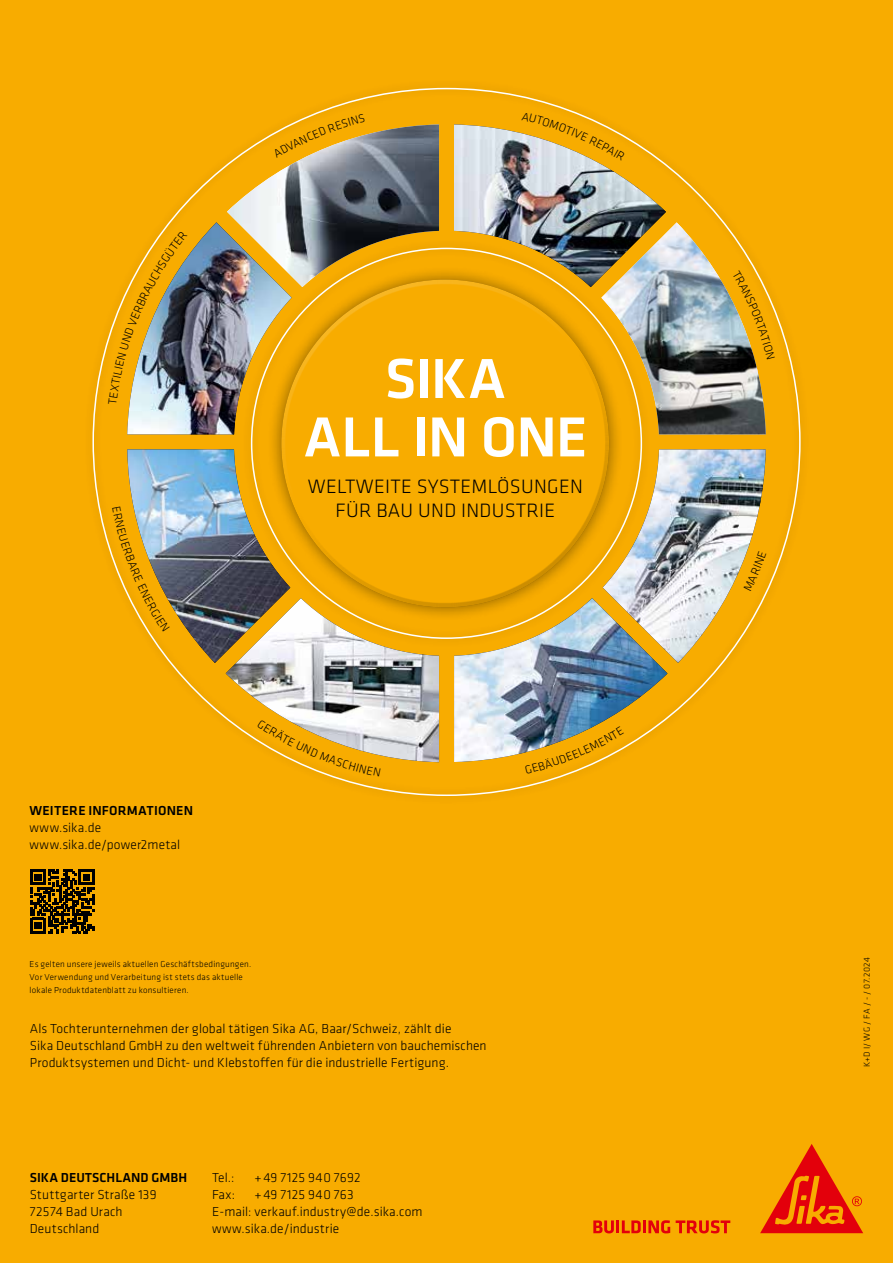
<style>
.page{position:relative;width:893px;height:1263px;background:#f8ac00}
.page>*{position:absolute;margin:0;border:0;box-sizing:border-box;transform-origin:0 0}
.t1{font:500 58.35px/58.3px "Klavika";letter-spacing:-.015em;color:#fff;text-align:center}
.t2{font:300 20.1px/24.2px "Klavika";letter-spacing:.015em;color:#000;text-align:center}
.t3{font:300 13.5px/17px "Klavika";letter-spacing:.005em;color:#000}
.t4{font:500 13.5px "Klavika";letter-spacing:.005em;color:#000}
.t5{font:300 9px/12.8px "Klavika";letter-spacing:.02em;color:#000}
.t6{font:300 9px "Klavika";letter-spacing:.04em;color:#000}
</style>
<div class="page">
<svg style="left:593px;top:1220px;width:77px;height:13px"></svg>
<svg style="left:676px;top:1220px;width:54px;height:13px"></svg>
<svg style="left:760px;top:1144px;width:103px;height:89px"></svg>
<svg style="left:30px;top:869px;width:64px;height:64px"></svg>
<img style="left:454px;top:112px;width:321px;height:322px">
<svg style="left:112px;top:449px;width:327px;height:328px"></svg>
<img style="left:454px;top:449px;width:312px;height:325px">
<svg style="left:108px;top:114px;width:331px;height:320px"></svg>
<h1 class="t1" style="left:303px;top:348px;width:285px">SIKA<br>ALL IN ONE</h1>
<h2 class="t2" style="left:308px;top:474px;width:276px">WELTWEITE SYSTEMLÖSUNGEN<br>FÜR BAU UND INDUSTRIE</h2>
<p class="t4" style="left:29px;top:801px;width:165px">WEITERE INFORMATIONEN</p>
<p class="t3" style="left:29px;top:819px;width:152px">www.sika.de www.sika.de/power2metal</p>
<p class="t5" style="left:30px;top:957px;width:223px">Es gelten unsere jeweils aktuellen Geschäftsbedingungen.<br>Vor Verwendung und Verarbeitung ist stets das aktuelle lokale Produktdatenblatt zu konsultieren.</p>
<p class="t3" style="left:30px;top:1019px;width:458px">Als Tochterunternehmen der global tätigen Sika AG, Baar/Schweiz, zählt die<br>Sika Deutschland GmbH zu den weltweit führenden Anbietern von bauchemischen<br>Produktsystemen und Dicht- und Klebstoffen für die industrielle Fertigung.</p>
<p class="t4" style="left:30px;top:1169px;width:159px">SIKA DEUTSCHLAND GMBH</p>
<p class="t3" style="left:30px;top:1186px;width:128px">Stuttgarter Straße 139<br>72574 Bad Urach<br>Deutschland</p>
<p class="t3" style="left:212px;top:1169px;width:24px">Tel.:</p>
<p class="t3" style="left:255px;top:1169px;width:108px">+49 7125 940 7692</p>
<p class="t3" style="left:212px;top:1186px;width:24px">Fax:</p>
<p class="t3" style="left:212px;top:1186px;width:212px;text-indent:43px">+49 7125 940 763<br>E-mail: verkauf.industry@de.sika.com www.sika.de/industrie</p>
<p class="t6" style="left:861px;top:1067px;width:111px;rotate:-90deg">K+D I/ WG / FA / - / 07.2024</p>
</div>
